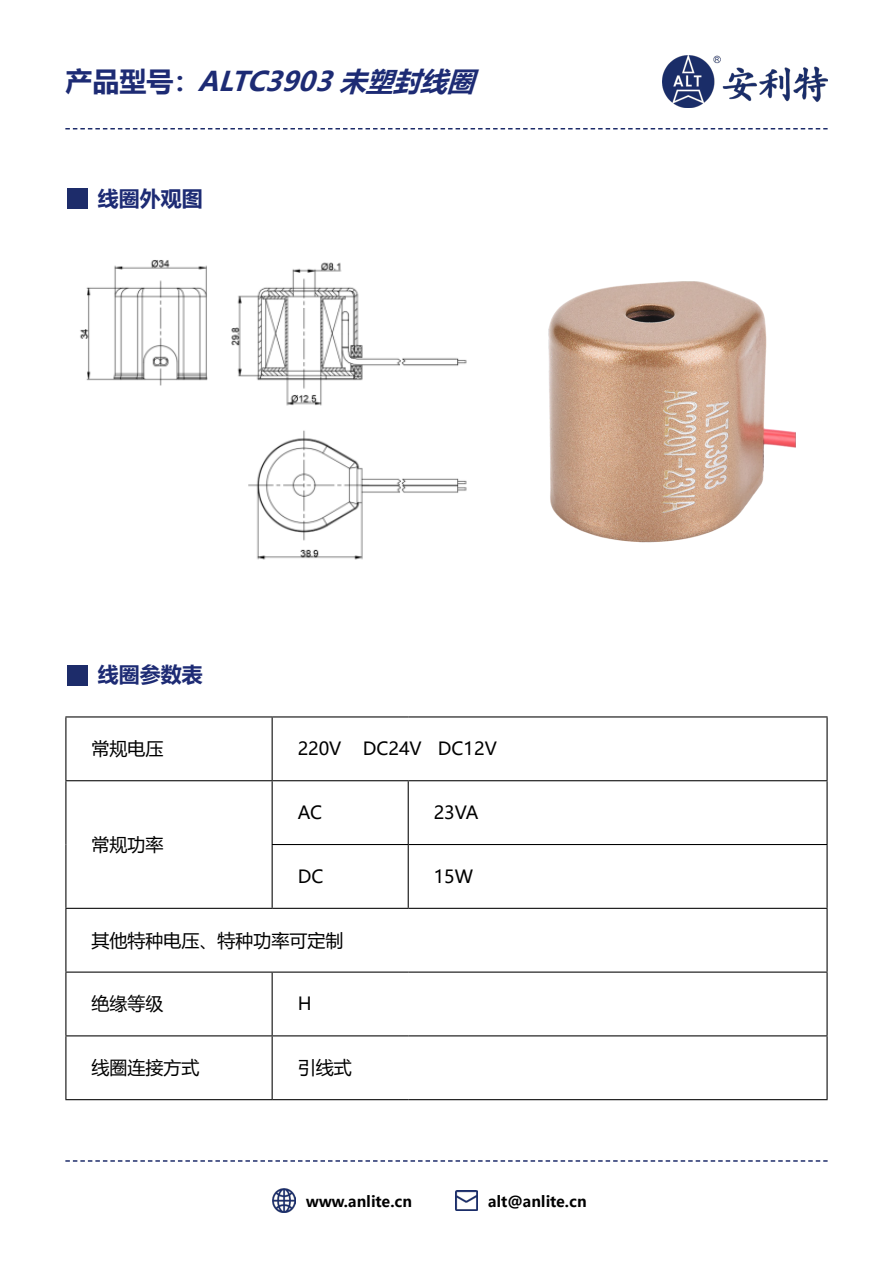
<style>
.page{position:relative;width:893px;height:1263px;background:#fff}
.page>*{position:absolute;margin:0;border:0;box-sizing:border-box;transform-origin:0 0}
.t1{font:italic 700 27px "Microsoft Ya Hei";color:#1d2b74}
.t2{font:700 21px "Microsoft Ya Hei";color:#1d2b74}
.t3{font:18px "Microsoft Ya Hei";color:#000}
.t4{font:700 15px "Microsoft Ya Hei";color:#000}
.s1{font-style:normal}
</style>
<div class="page">
<img style="left:663px;top:56px;width:164px;height:52px">
<svg style="left:65px;top:128px;width:763px;height:1px"></svg>
<svg style="left:65px;top:1160px;width:763px;height:2px"></svg>
<div style="left:67px;top:188px;width:21px;height:21px;background:#1d2c6a"></div>
<div style="left:67px;top:665px;width:21px;height:20px;background:#1d2c6a"></div>
<img style="left:272px;top:1189px;width:24px;height:23px">
<img style="left:455px;top:1190px;width:23px;height:20px">
<hr style="left:65px;top:716px;width:207px;height:1px;background:#000">
<hr style="left:65px;top:717px;width:1px;height:63px;background:#000">
<hr style="left:272px;top:716px;width:136px;height:1px;background:#000">
<hr style="left:272px;top:717px;width:1px;height:63px;background:#000">
<hr style="left:408px;top:716px;width:420px;height:1px;background:#000">
<hr style="left:826px;top:717px;width:2px;height:63px;background:#000">
<hr style="left:65px;top:780px;width:207px;height:1px;background:#000">
<hr style="left:65px;top:781px;width:1px;height:63px;background:#000">
<hr style="left:272px;top:780px;width:136px;height:1px;background:#000">
<hr style="left:272px;top:781px;width:1px;height:63px;background:#000">
<hr style="left:408px;top:780px;width:420px;height:1px;background:#000">
<hr style="left:408px;top:781px;width:1px;height:63px;background:#000">
<hr style="left:826px;top:781px;width:2px;height:63px;background:#000">
<hr style="left:65px;top:844px;width:1px;height:64px;background:#000">
<hr style="left:272px;top:844px;width:136px;height:1px;background:#000">
<hr style="left:272px;top:845px;width:1px;height:63px;background:#000">
<hr style="left:408px;top:844px;width:420px;height:1px;background:#000">
<hr style="left:408px;top:845px;width:1px;height:63px;background:#000">
<hr style="left:826px;top:845px;width:2px;height:63px;background:#000">
<hr style="left:65px;top:908px;width:207px;height:1px;background:#000">
<hr style="left:65px;top:909px;width:1px;height:62px;background:#000">
<hr style="left:272px;top:908px;width:136px;height:1px;background:#000">
<hr style="left:408px;top:908px;width:420px;height:1px;background:#000">
<hr style="left:826px;top:909px;width:2px;height:62px;background:#000">
<hr style="left:65px;top:971px;width:207px;height:2px;background:#000">
<hr style="left:65px;top:973px;width:1px;height:62px;background:#000">
<hr style="left:272px;top:971px;width:136px;height:2px;background:#000">
<hr style="left:272px;top:973px;width:1px;height:62px;background:#000">
<hr style="left:408px;top:971px;width:420px;height:2px;background:#000">
<hr style="left:826px;top:973px;width:2px;height:62px;background:#000">
<hr style="left:65px;top:1035px;width:207px;height:1px;background:#000">
<hr style="left:65px;top:1036px;width:1px;height:63px;background:#000">
<hr style="left:272px;top:1035px;width:136px;height:1px;background:#000">
<hr style="left:272px;top:1036px;width:1px;height:63px;background:#000">
<hr style="left:408px;top:1035px;width:420px;height:1px;background:#000">
<hr style="left:826px;top:1036px;width:2px;height:63px;background:#000">
<hr style="left:65px;top:1099px;width:207px;height:1px;background:#000">
<hr style="left:272px;top:1099px;width:136px;height:1px;background:#000">
<hr style="left:408px;top:1099px;width:420px;height:1px;background:#000">
<img style="left:80px;top:260px;width:387px;height:300px">
<img style="left:548px;top:281px;width:248px;height:262px">
<h1 class="t1" style="left:65px;top:63px;width:421px"><span class="s1">产品型号：</span> ALTC3903未塑封线圈</h1>
<p class="t2" style="left:98px;top:183px;width:106px">线圈外观图</p>
<p class="t2" style="left:98px;top:660px;width:106px">线圈参数表</p>
<p class="t3" style="left:91px;top:737px;width:73px">常规电压</p>
<p class="t3" style="left:298px;top:737px;width:201px">220V DC24V DC12V</p>
<p class="t3" style="left:91px;top:832px;width:73px">常规功率</p>
<p class="t3" style="left:298px;top:800px;width:26px">AC</p>
<p class="t3" style="left:434px;top:800px;width:46px">23VA</p>
<p class="t3" style="left:298px;top:864px;width:27px">DC</p>
<p class="t3" style="left:434px;top:864px;width:41px">15W</p>
<p class="t3" style="left:91px;top:928px;width:254px">其他特种电压、特种功率可定制</p>
<p class="t3" style="left:91px;top:992px;width:73px">绝缘等级</p>
<p class="t3" style="left:298px;top:992px;width:15px">H</p>
<p class="t3" style="left:91px;top:1055px;width:109px">线圈连接方式</p>
<p class="t3" style="left:298px;top:1055px;width:55px">引线式</p>
<p class="t4" style="left:306px;top:1191px;width:107px">www.anlite.cn</p>
<p class="t4" style="left:488px;top:1191px;width:100px">alt@anlite.cn</p>
</div>
